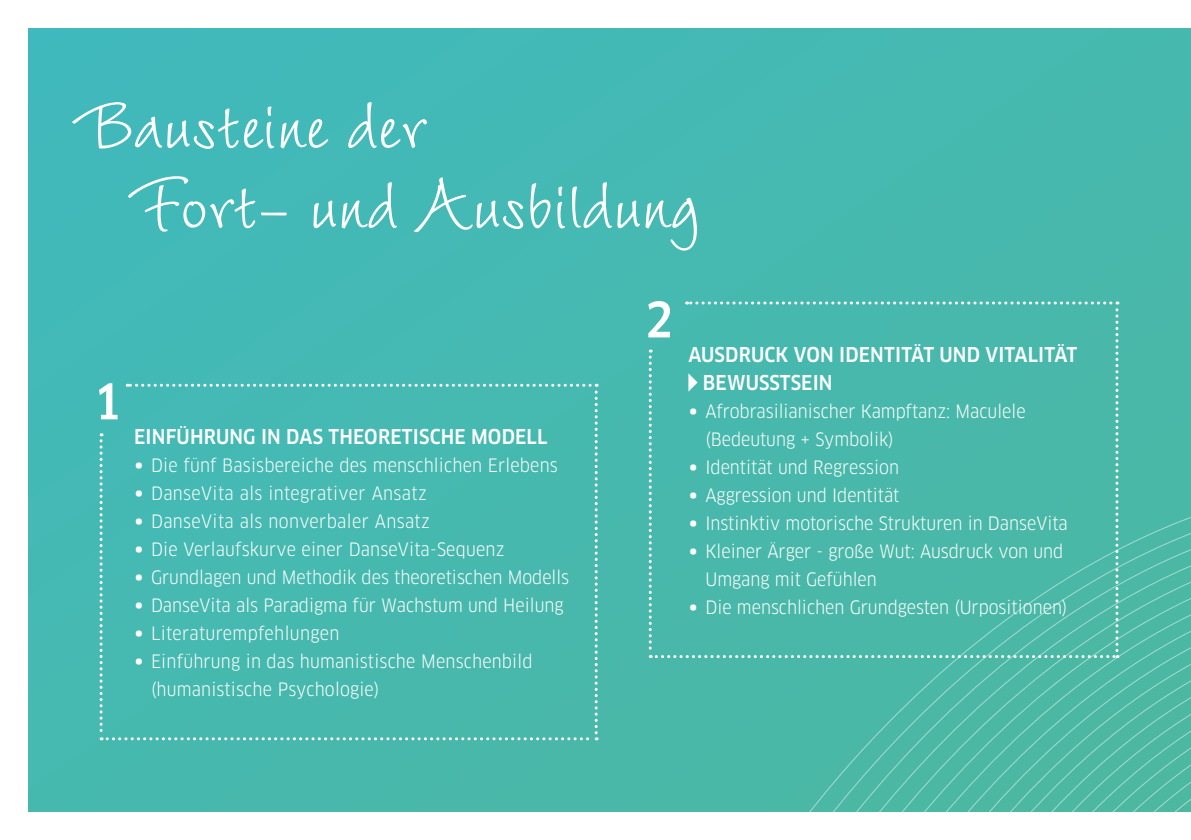
<style>
.page{position:relative;width:1191px;height:840px;background:#fff}
.page>*{position:absolute;margin:0;border:0;box-sizing:border-box;transform-origin:0 0}
.t1{font:100px/80px "Wiesbaden Swing LT Std";color:#fff}
.t2{font:500 condensed 20px/28px "Clan OT";letter-spacing:.01em;color:#fff}
.t3{font:condensed 18px/28px "Clan OT";color:#fff}
.t4{font:condensed 18px "Clan OT";letter-spacing:.02em;color:#fff}
.s1{font-size:26px}
</style>
<div class="page">
<div style="left:28px;top:28px;width:1163px;height:783px;background:#45b9b2"></div>
<svg style="left:951px;top:327px;width:240px;height:485px"></svg>
<svg style="left:99px;top:383px;width:498px;height:357px"></svg>
<svg style="left:648px;top:301px;width:470px;height:356px"></svg>
<h1 class="t1" style="left:128px;top:82px;width:574px;text-indent:-56px">Bausteine der<br>Fort- und Ausbildung</h1>
<p class="t2" style="left:134px;top:422px;width:415px">EINFÜHRUNG IN DAS THEORETISCHE MODELL</p>
<p class="t3" style="left:134px;top:451px;width:425px"><span class="s1">•</span> Die fünf Basisbereiche des menschlichen Erlebens</p>
<p class="t4" style="left:134px;top:482px;width:294px"><span class="s1">•</span> DanseVita als integrativer Ansatz</p>
<p class="t4" style="left:134px;top:510px;width:297px"><span class="s1">•</span> DanseVita als nonverbaler Ansatz</p>
<p class="t3" style="left:134px;top:535px;width:372px"><span class="s1">•</span> Die Verlaufskurve einer DanseVita-Sequenz</p>
<p class="t3" style="left:134px;top:563px;width:437px"><span class="s1">•</span> Grundlagen und Methodik des theoretischen Modells</p>
<p class="t3" style="left:134px;top:591px;width:431px"><span class="s1">•</span> DanseVita als Paradigma für Wachstum und Heilung</p>
<p class="t4" style="left:134px;top:622px;width:207px"><span class="s1">•</span> Literaturempfehlungen</p>
<p class="t3" style="left:151px;top:647px;width:383px;text-indent:-17px"><span class="s1">•</span> Einführung in das humanistische Menschenbild (humanistische Psychologie)</p>
<p class="t2" style="left:703px;top:340px;width:376px;text-indent:-14px">AUSDRUCK VON IDENTITÄT UND VITALITÄT<br>BEWUSSTSEIN</p>
<p class="t3" style="left:705px;top:397px;width:322px;text-indent:-17px"><span class="s1">•</span> Afrobrasilianischer Kampftanz: Maculele (Bedeutung + Symbolik)</p>
<p class="t3" style="left:688px;top:453px;width:212px"><span class="s1">•</span> Identität und Regression</p>
<p class="t3" style="left:688px;top:481px;width:213px"><span class="s1">•</span> Aggression und Identität</p>
<p class="t3" style="left:688px;top:509px;width:381px"><span class="s1">•</span> Instinktiv motorische Strukturen in DanseVita</p>
<p class="t3" style="left:705px;top:537px;width:359px;text-indent:-17px"><span class="s1">•</span> Kleiner Ärger - große Wut: Ausdruck von und<br>Umgang mit Gefühlen</p>
<p class="t3" style="left:688px;top:593px;width:380px"><span class="s1">•</span> Die menschlichen Grundgesten (Urpositionen)</p>
</div>
